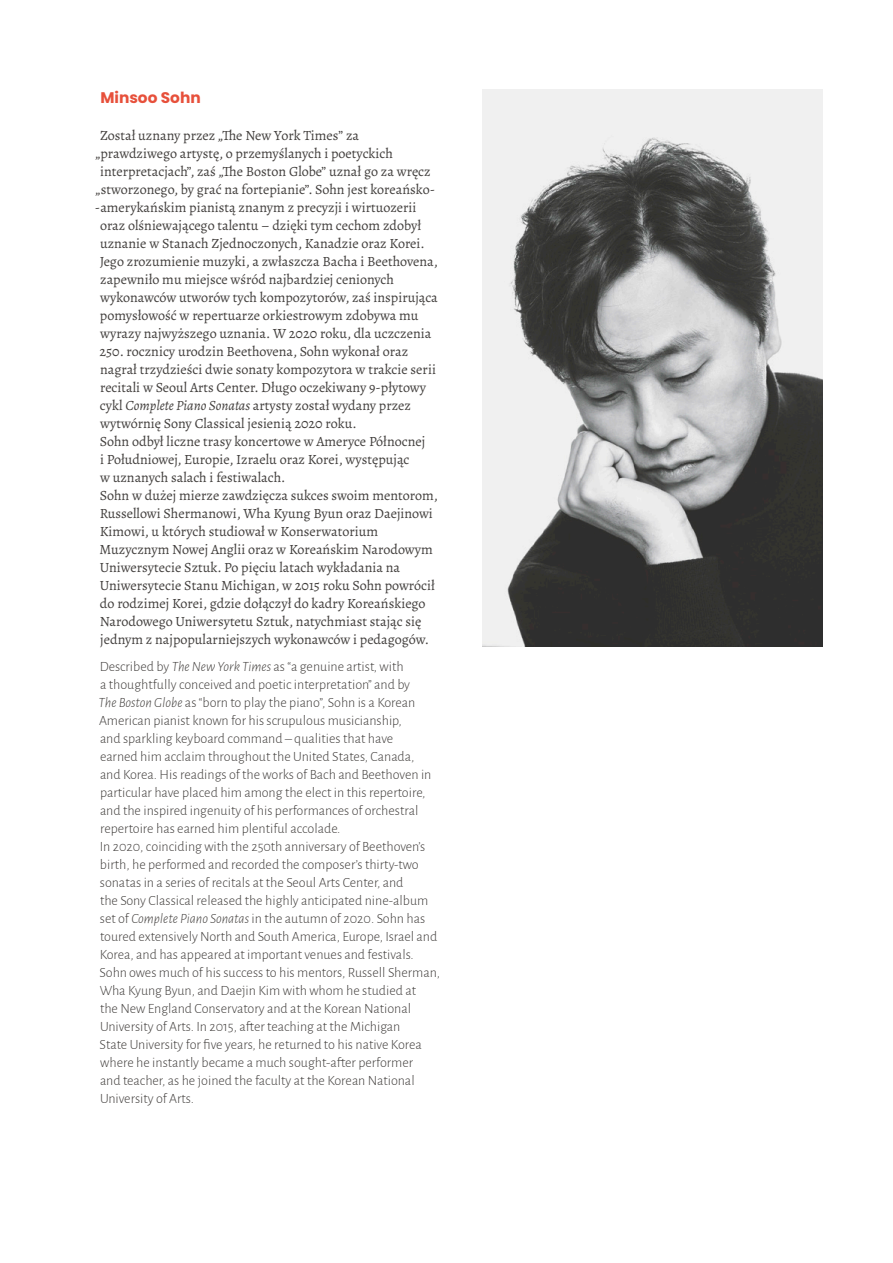
<style>
.page{position:relative;width:893px;height:1263px;background:#fff}
.page>*{position:absolute;margin:0;border:0;box-sizing:border-box;transform-origin:0 0}
.t1{font:700 15.3px "Poppins";color:#e7503b}
.t2{font:14.1px "Alegreya";color:#423f3d}
.t3{font:300 14.1px/18px "Alegreya Sans";color:#423f3d}
.s1{font-style:italic}
</style>
<div class="page">
<img style="left:482px;top:90px;width:340px;height:556px">
<p class="t1" style="left:100px;top:89px;width:102px">Minsoo Sohn</p>
<p class="t2" style="left:100px;top:126px;width:261px">Został uznany przez „The New York Times” za</p>
<p class="t2" style="left:95px;top:144px;width:299px">„prawdziwego artystę, o przemyślanych i poetyckich</p>
<p class="t2" style="left:100px;top:162px;width:332px">interpretacjach”, zaś „The Boston Globe” uznał go za wręcz</p>
<p class="t2" style="left:95px;top:180px;width:341px">„stworzonego, by grać na fortepianie”. Sohn jest koreańsko-</p>
<p class="t2" style="left:95px;top:198px;width:323px">-amerykańskim pianistą znanym z precyzji i wirtuozerii</p>
<p class="t2" style="left:100px;top:216px;width:323px">oraz olśniewającego talentu – dzięki tym cechom zdobył</p>
<p class="t2" style="left:100px;top:234px;width:326px">uznanie w Stanach Zjednoczonych, Kanadzie oraz Korei.</p>
<p class="t2" style="left:100px;top:252px;width:340px">Jego zrozumienie muzyki, a zwłaszcza Bacha i Beethovena,</p>
<p class="t2" style="left:100px;top:270px;width:295px">zapewniło mu miejsce wśród najbardziej cenionych</p>
<p class="t2" style="left:100px;top:288px;width:339px">wykonawców utworów tych kompozytorów, zaś inspirująca</p>
<p class="t2" style="left:100px;top:306px;width:320px">pomysłowość w repertuarze orkiestrowym zdobywa mu</p>
<p class="t2" style="left:100px;top:324px;width:333px">wyrazy najwyższego uznania. W 2020 roku, dla uczczenia</p>
<p class="t2" style="left:99px;top:342px;width:310px">250. rocznicy urodzin Beethovena, Sohn wykonał oraz</p>
<p class="t2" style="left:100px;top:360px;width:337px">nagrał trzydzieści dwie sonaty kompozytora w trakcie serii</p>
<p class="t2" style="left:100px;top:378px;width:328px">recitali w Seoul Arts Center. Długo oczekiwany 9-płytowy</p>
<p class="t2" style="left:100px;top:396px;width:313px">cykl <span class="s1">Complete Piano Sonatas</span> artysty został wydany przez</p>
<p class="t2" style="left:100px;top:414px;width:258px">wytwórnię Sony Classical jesienią 2020 roku.</p>
<p class="t2" style="left:100px;top:432px;width:327px">Sohn odbył liczne trasy koncertowe w Ameryce Północnej</p>
<p class="t2" style="left:100px;top:450px;width:311px">i Południowej, Europie, Izraelu oraz Korei, występując</p>
<p class="t2" style="left:100px;top:468px;width:187px">w uznanych salach i festiwalach.</p>
<p class="t2" style="left:100px;top:486px;width:340px">Sohn w dużej mierze zawdzięcza sukces swoim mentorom,</p>
<p class="t2" style="left:100px;top:504px;width:335px">Russellowi Shermanowi, Wha Kyung Byun oraz Daejinowi</p>
<p class="t2" style="left:100px;top:522px;width:280px">Kimowi, u których studiował w Konserwatorium</p>
<p class="t2" style="left:100px;top:540px;width:335px">Muzycznym Nowej Anglii oraz w Koreańskim Narodowym</p>
<p class="t2" style="left:100px;top:558px;width:302px">Uniwersytecie Sztuk. Po pięciu latach wykładania na</p>
<p class="t2" style="left:100px;top:576px;width:337px">Uniwersytecie Stanu Michigan, w 2015 roku Sohn powrócił</p>
<p class="t2" style="left:100px;top:594px;width:327px">do rodzimej Korei, gdzie dołączył do kadry Koreańskiego</p>
<p class="t2" style="left:100px;top:612px;width:323px">Narodowego Uniwersytetu Sztuk, natychmiast stając się</p>
<p class="t2" style="left:100px;top:630px;width:330px">jednym z najpopularniejszych wykonawców i pedagogów.</p>
<p class="t3" style="left:99px;top:657px;width:343px">Described by <span class="s1">The New York Times</span> as “a genuine artist, with<br>a thoughtfully conceived and poetic interpretation” and by<br><span class="s1">The Boston Globe</span> as “born to play the piano”, Sohn is a Korean American pianist known for his scrupulous musicianship,<br>and sparkling keyboard command – qualities that have<br>earned him acclaim throughout the United States, Canada,<br>and Korea. His readings of the works of Bach and Beethoven in particular have placed him among the elect in this repertoire, and the inspired ingenuity of his performances of orchestral repertoire has earned him plentiful accolade.<br>In 2020, coinciding with the 250th anniversary of Beethoven’s birth, he performed and recorded the composer’s thirty-two sonatas in a series of recitals at the Seoul Arts Center, and<br>the Sony Classical released the highly anticipated nine-album set of <span class="s1">Complete Piano Sonatas</span> in the autumn of 2020. Sohn has toured extensively North and South America, Europe, Israel and Korea, and has appeared at important venues and festivals.<br>Sohn owes much of his success to his mentors, Russell Sherman, Wha Kyung Byun, and Daejin Kim with whom he studied at<br>the New England Conservatory and at the Korean National University of Arts. In 2015, after teaching at the Michigan<br>State University for five years, he returned to his native Korea where he instantly became a much sought-after performer<br>and teacher, as he joined the faculty at the Korean National University of Arts.</p>
</div>
